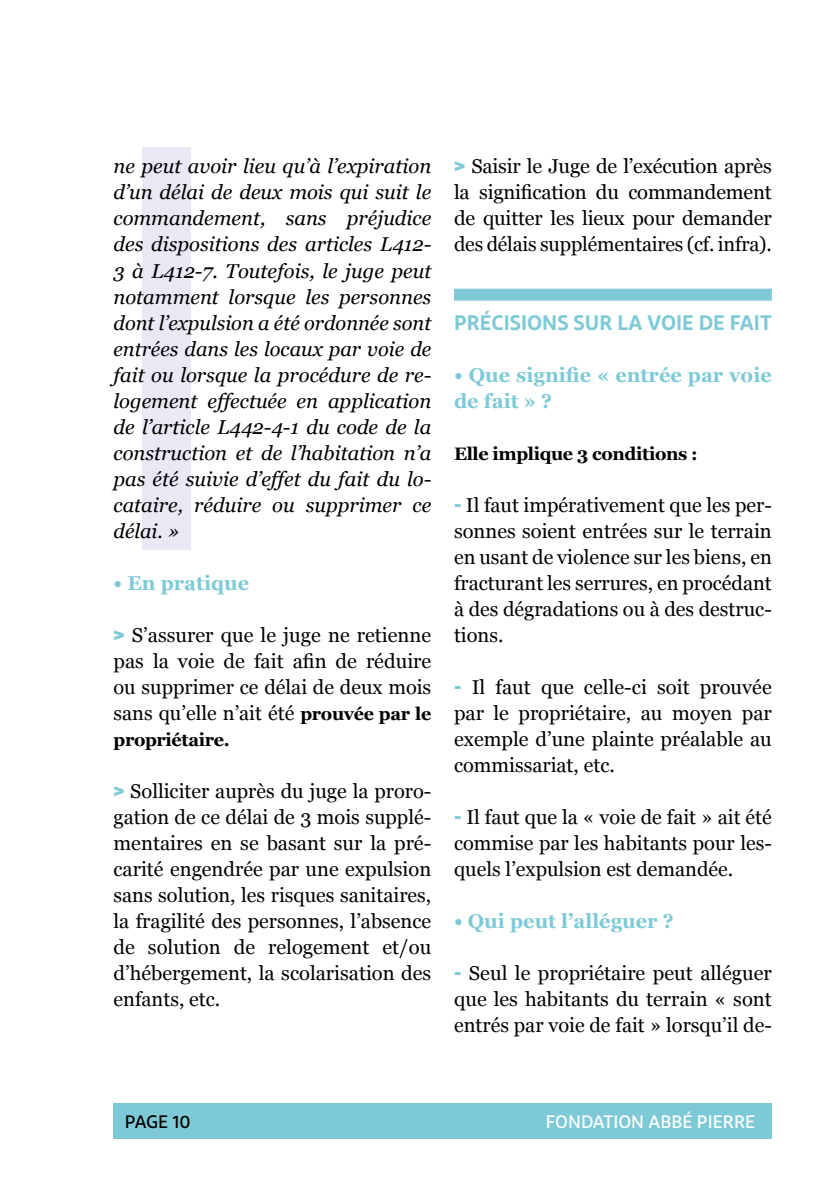
<style>
.page{position:relative;width:840px;height:1191px;background:#fff}
.page>*{position:absolute;margin:0;border:0;box-sizing:border-box;transform-origin:0 0}
.t1{font:600 21px "Diodrum";color:#7dcad6}
.t2{font:20px/26px "Georgia";color:#000;text-align:justify}
.t3{font:italic 20px/26px "Georgia";color:#000;text-align:justify}
.t4{font:700 20px/26px "Georgia";color:#7dcad6}
.t5{font:700 18px "Georgia";letter-spacing:-.02em;color:#000}
.t6{font:500 18px "Diodrum";color:#fff}
.t7{font:500 18px "Diodrum";letter-spacing:-.01em;color:#000}
.s1{font-family:"Diodrum";font-weight:700;color:#7dcad6}
.s2{font-weight:700;font-size:18px}
</style>
<div class="page">
<div style="left:113px;top:1103px;width:658px;height:36px;background:#7dcad6"></div>
<div style="left:142px;top:147px;width:49px;height:403px;background:#e9e9f5"></div>
<div style="left:454px;top:289px;width:317px;height:12px;background:#7dcad6"></div>
<p class="t3" style="left:113px;top:153px;width:319px">ne peut avoir lieu qu’à l’expiration d’un délai de deux mois qui suit le commandement, sans préjudice des dispositions des articles L412- 3 à L412-7. Toutefois, le juge peut notamment lorsque les personnes dont l’expulsion a été ordonnée sont entrées dans les locaux par voie de fait ou lorsque la procédure de re&shy;logement effectuée en application de l’article L442-4-1 du code de la construction et de l’habitation n’a pas été suivie d’effet du fait du lo&shy;cataire, réduire ou supprimer ce délai. »</p>
<p class="t4" style="left:113px;top:568px;width:137px">• En pratique</p>
<p class="t2" style="left:113px;top:621px;width:319px"><span class="s1">&gt;</span> S’assurer que le juge ne retienne pas la voie de fait afin de réduire ou supprimer ce délai de deux mois sans qu’elle n’ait été <span class="s2">prouvée par le</span></p>
<p class="t5" style="left:113px;top:726px;width:118px">propriétaire.</p>
<p class="t2" style="left:113px;top:777px;width:319px"><span class="s1">&gt;</span> Solliciter auprès du juge la proro&shy;gation de ce délai de 3 mois supplé&shy;mentaires en se basant sur la pré&shy;carité engendrée par une expulsion sans solution, les risques sanitaires, la fragilité des personnes, l’absence de solution de relogement et/ou d’hébergement, la scolarisation des enfants, etc.</p>
<p class="t2" style="left:454px;top:153px;width:319px"><span class="s1">&gt;</span> Saisir le Juge de l’exécution après la signification du commandement de quitter les lieux pour demander des délais supplémentaires (cf. infra).</p>
<p class="t1" style="left:454px;top:308px;width:319px">PRÉCISIONS SUR LA VOIE DE FAIT</p>
<p class="t4" style="left:454px;top:360px;width:319px">• Que signifie « entrée par voie de fait » ?</p>
<p class="t5" style="left:454px;top:440px;width:245px">Elle implique 3 conditions :</p>
<p class="t2" style="left:454px;top:491px;width:319px"><span class="s1">-</span> Il faut impérativement que les per&shy;sonnes soient entrées sur le terrain en usant de violence sur les biens, en fracturant les serrures, en procédant à des dégradations ou à des destruc&shy;tions.</p>
<p class="t2" style="left:454px;top:673px;width:319px"><span class="s1">-</span> Il faut que celle-ci soit prouvée par le propriétaire, au moyen par exemple d’une plainte préalable au commissariat, etc.</p>
<p class="t2" style="left:454px;top:803px;width:319px"><span class="s1">-</span> Il faut que la « voie de fait » ait été commise par les habitants pour les&shy;quels l’expulsion est demandée.</p>
<p class="t4" style="left:454px;top:906px;width:221px">• Qui peut l’alléguer ?</p>
<p class="t2" style="left:454px;top:959px;width:319px"><span class="s1">-</span> Seul le propriétaire peut alléguer que les habitants du terrain « sont entrés par voie de fait » lorsqu’il de-</p>
<p class="t7" style="left:125px;top:1110px;width:67px">PAGE 10</p>
<p class="t6" style="left:545px;top:1110px;width:210px">FONDATION ABBÉ PIERRE</p>
</div>
